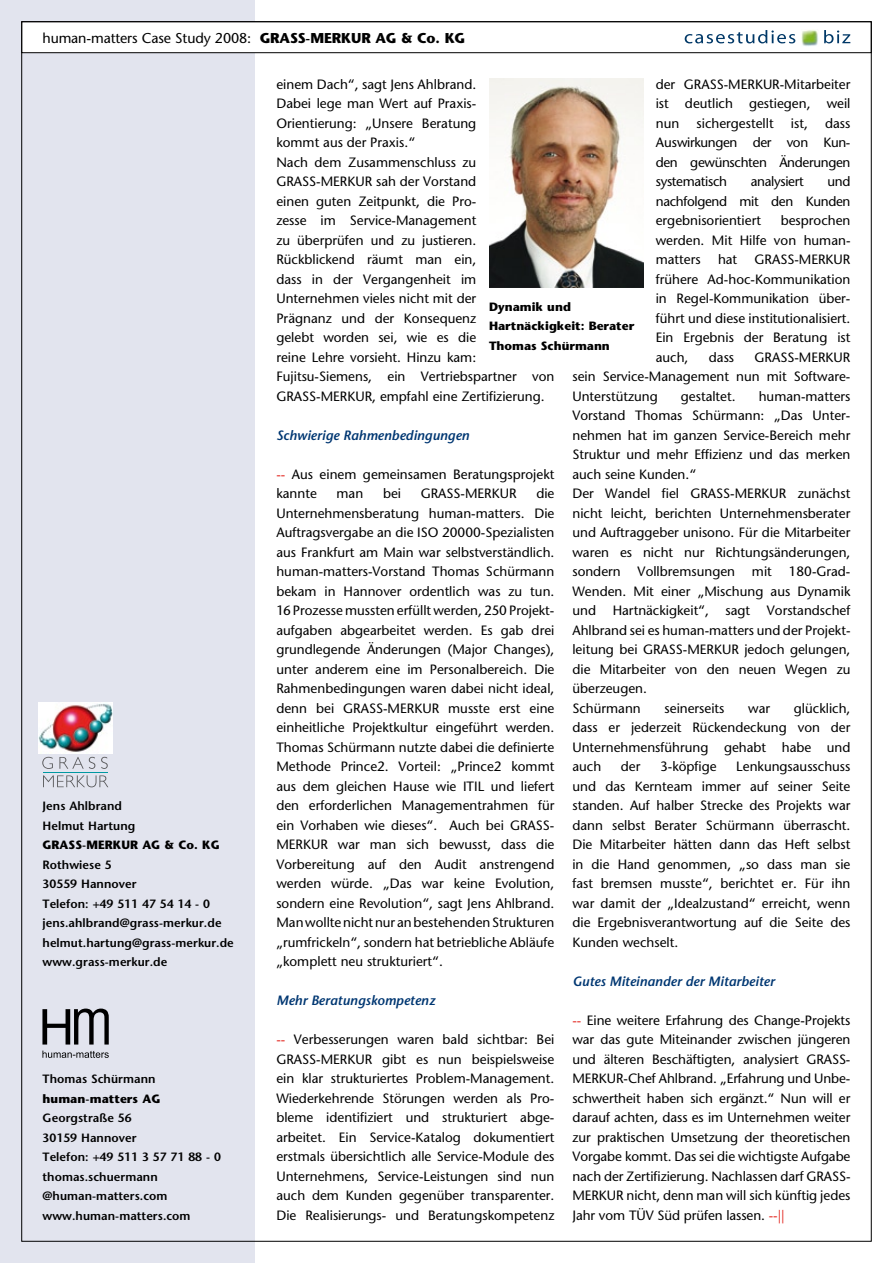
<style>
.page{position:relative;width:893px;height:1263px;background:#fff}
.page>*{position:absolute;margin:0;border:0;box-sizing:border-box;transform-origin:0 0}
.t1{font:14.25px "Stone Sans";letter-spacing:-.01em;color:#000}
.t2{font:13.5px/19.5px "Stone Sans";color:#000;text-align:justify}
.t3{font:italic 600 13.5px "Stone Sans";color:#003772}
.t4{font:13.5px "Stone Sans";letter-spacing:-.025em;color:#000}
.t5{font:600 12px/19.5px "Stone Sans";letter-spacing:.005em;color:#000}
.t6{font:700 12px/19.5px "Stone Sans";color:#000}
.s1{font-weight:700}
.s2{color:#e4312a}
</style>
<div class="page">
<div style="left:0;top:0;width:255px;height:1263px;background:#e2e4ee"></div>
<div style="left:22px;top:22px;width:849px;height:31px;background:#fff"></div>
<div style="left:21px;top:21px;width:851px;height:32px;border:1px solid #000"></div>
<img style="left:38px;top:702px;width:75px;height:51px">
<hr style="left:43px;top:772px;width:64px;height:1px;background:#0098a1">
<svg style="left:101px;top:757px;width:7px;height:12px"></svg>
<svg style="left:42px;top:757px;width:11px;height:12px"></svg>
<svg style="left:59px;top:757px;width:36px;height:12px"></svg>
<svg style="left:43px;top:775px;width:65px;height:12px"></svg>
<svg style="left:685px;top:30px;width:110px;height:13px"></svg>
<svg style="left:824px;top:30px;width:26px;height:13px"></svg>
<img style="left:802px;top:29px;width:16px;height:17px">
<svg style="left:43px;top:1008px;width:66px;height:50px"></svg>
<img style="left:489px;top:79px;width:154px;height:209px">
<p class="t1" style="left:43px;top:29px;width:424px">human-matters Case Study 2008: <span class="s1">GRASS-MERKUR AG &amp; Co. KG</span></p>
<p class="t2" style="left:276px;top:74px;width:280px;text-align:left">einem Dach“, sagt Jens Ahlbrand.<br>Dabei lege man Wert auf Praxis-<br>Orientierung: „Unsere Beratung<br>kommt aus der Praxis.“<br>Nach dem Zusammenschluss zu<br>GRASS-MERKUR sah der Vorstand<br>einen guten Zeitpunkt, die Pro-<br>zesse im Service-Management<br>zu überprüfen und zu justieren.<br>Rückblickend räumt man ein,<br>dass in der Vergangenheit im<br>Unternehmen vieles nicht mit der<br>Prägnanz und der Konsequenz<br>gelebt worden sei, wie es die<br>reine Lehre vorsieht. Hinzu kam:<br>Fujitsu-Siemens, ein Vertriebspartner von<br>GRASS-MERKUR, empfahl eine Zertifizierung.</p>
<p class="t3" style="left:276px;top:427px;width:194px">Schwierige Rahmenbedingungen</p>
<p class="t2" style="left:276px;top:464px;width:280px"><span class="s2">--</span> Aus einem gemeinsamen Beratungsprojekt kannte</p>
<p class="t2" style="left:656px;top:74px;width:196px">der GRASS-MERKUR-Mitarbeiter ist deutlich gestiegen, weil nun</p>
<p class="t2" style="left:656px;top:113px;width:196px;text-indent:169px">dass Aus-wirkungen der von Kun&shy;den gewünschten Änderungen syste--matisch</p>
<p class="t2" style="left:696px;top:113px;width:79px">sicher-gestellt</p>
<p class="t2" style="left:791px;top:113px;width:18px">ist,</p>
<p class="t2" style="left:656px;top:172px;width:196px;text-indent:172px">und nach-folgend mit den Kunden ergebnisorientiert</p>
<p class="t4" style="left:751px;top:174px;width:54px">analysiert</p>
<p class="t2" style="left:656px;top:211px;width:196px;text-indent:125px">besprochen werden. Mit Hilfe von human&shy;matters</p>
<p class="t2" style="left:718px;top:250px;width:21px">hat</p>
<p class="t2" style="left:656px;top:250px;width:196px;text-indent:99px">GRASS-MERKUR frühere Ad-hoc-Kommunikation in Regel-Kommunikation über&shy;führt und diese institutionalisiert.<br>Ein Ergebnis der Beratung ist auch,</p>
<p class="t6" style="left:489px;top:297px;width:147px">Dynamik und<br>Hartnäckigkeit: Berater<br>Thomas Schürmann</p>
<p class="t2" style="left:709px;top:347px;width:27px">dass</p>
<p class="t2" style="left:572px;top:347px;width:280px;text-indent:182px">GRASS-MERKUR sein Service-Management nun mit Software-Unterstützung</p>
<p class="t2" style="left:572px;top:386px;width:280px;text-align:left;text-indent:186px">human-matters Vorstand Thomas Schürmann: „Das Unter&shy;nehmen hat im ganzen Service-Bereich mehr Struktur und mehr Effizienz und das merken auch seine Kunden.“<br>Der Wandel fiel GRASS-MERKUR zunächst nicht leicht, berichten Unternehmensberater und Auftraggeber unisono. Für die Mitarbeiter waren es nicht nur Richtungsänderungen, sondern Vollbremsungen mit 180-Grad-Wenden. Mit einer „Mischung aus Dynamik und Hartnäckigkeit“, sagt Vorstandschef Ahlbrand sei es human-matters und der Projekt&shy;leitung bei GRASS-MERKUR jedoch gelungen, die Mitarbeiter von den neuen Wegen zu überzeugen.<br>Schürmann</p>
<p class="t2" style="left:681px;top:386px;width:56px">gestaltet.</p>
<p class="t2" style="left:276px;top:484px;width:280px;text-indent:260px">die Unternehmensberatung human-matters. Die Auftragsvergabe an die ISO 20000-Spezialisten aus Frankfurt am Main war selbstverständlich. human-matters-Vorstand Thomas Schürmann bekam in Hannover ordentlich was zu tun.<br>16 Prozesse mussten erfüllt werden, 250 Projekt&shy;aufgaben abgearbeitet werden. Es gab drei grundlegende Änderungen (Major Changes), unter anderem eine im Personalbereich. Die Rahmenbedingungen waren dabei nicht ideal, denn bei GRASS-MERKUR musste erst eine einheitliche Projektkultur eingeführt werden.<br>Thomas Schürmann nutzte dabei die definierte Methode Prince2. Vorteil: „Prince2 kommt aus dem gleichen Hause wie ITIL und liefert den erforderlichen Managementrahmen für ein Vorhaben wie dieses“. Auch bei GRASS-MERKUR war man sich bewusst, dass die Vorbereitung auf den Audit anstrengend werden würde. „Das war keine Evolution, sondern eine Revolution“, sagt Jens Ahlbrand.<br>Man wollte nicht nur an bestehenden Strukturen „rumfrickeln“, sondern hat betriebliche Abläufe „komplett neu strukturiert“.</p>
<p class="t3" style="left:276px;top:992px;width:161px">Mehr Beratungskompetenz</p>
<p class="t2" style="left:276px;top:1030px;width:280px"><span class="s2">--</span> Verbesserungen waren bald sichtbar: Bei GRASS-MERKUR gibt es nun beispiels-weise ein klar strukturiertes Problem-Management.<br>Wiederkehrende Störungen werden als Pro&shy;bleme identifiziert und strukturiert abge&shy;arbeitet. Ein Service-Katalog dokumentiert erstmals übersichtlich alle Service-Module des Unternehmens, Service-Leistungen sind nun auch dem Kunden gegenüber transparenter.<br>Die Realisierungs- und Beratungskompetenz</p>
<p class="t2" style="left:337px;top:484px;width:28px">man</p>
<p class="t2" style="left:383px;top:484px;width:20px">bei</p>
<p class="t2" style="left:421px;top:484px;width:97px">GRASS-MERKUR</p>
<p class="t2" style="left:572px;top:698px;width:280px;text-indent:221px">glück-lich, dass er jederzeit Rückendeckung von der Unternehmensführung gehabt habe und auch</p>
<p class="t2" style="left:665px;top:698px;width:61px">seinerseits</p>
<p class="t2" style="left:748px;top:698px;width:23px">war</p>
<p class="t2" style="left:572px;top:757px;width:280px;text-indent:164px">Lenkungsausschuss und das Kernteam immer auf seiner Seite standen. Auf halber Strecke des Projekts war dann selbst Berater Schürmann überrascht.<br>Die Mitarbeiter hätten dann das Heft selbst in die Hand genommen, „so dass man sie fast bremsen musste“, berichtet er. Für ihn war damit der „Idealzustand“ erreicht, wenn die Ergebnisverantwortung auf die Seite des Kunden wechselt.</p>
<p class="t3" style="left:572px;top:973px;width:204px">Gutes Miteinander der Mitarbeiter</p>
<p class="t2" style="left:572px;top:1010px;width:280px"><span class="s2">--</span> Eine weitere Erfahrung des Change-Projekts war das gute Miteinander zwischen jüngeren und älteren Beschäftigten, analysiert GRASS-MERKUR-Chef Ahlbrand. „Erfahrung und Unbe&shy;schwertheit haben sich ergänzt.“ Nun will er darauf achten, dass es im Unternehmen weiter zur praktischen Umsetzung der theoretischen Vorgabe kommt. Das sei die wichtigste Aufgabe nach der Zertifizierung. Nachlassen darf GRASS-MERKUR nicht, denn man will sich künftig jedes Jahr vom TÜV Süd prüfen lassen. <span class="s2">--||</span></p>
<p class="t2" style="left:621px;top:757px;width:21px">der</p>
<p class="t2" style="left:660px;top:757px;width:58px">3-köpfige</p>
<p class="t5" style="left:43px;top:796px;width:94px">Jens Ahlbrand<br>Helmut Hartung</p>
<p class="t6" style="left:43px;top:835px;width:179px">GRASS-MERKUR AG &amp; Co. KG</p>
<p class="t5" style="left:43px;top:855px;width:193px">Rothwiese 5<br>30559 Hannover<br>Telefon: +49 511 47 54 14 - 0 jens.ahlbrand@grass-merkur.de helmut.hartung@grass-merkur.de www.grass-merkur.de</p>
<p class="t5" style="left:43px;top:1069px;width:115px">Thomas Schürmann</p>
<p class="t6" style="left:43px;top:1089px;width:119px">human-matters AG</p>
<p class="t5" style="left:43px;top:1108px;width:180px">Georgstraße 56<br>30159 Hannover<br>Telefon: +49 511 3 57 71 88 - 0 thomas.schuermann @human-matters.com www.human-matters.com</p>
</div>
